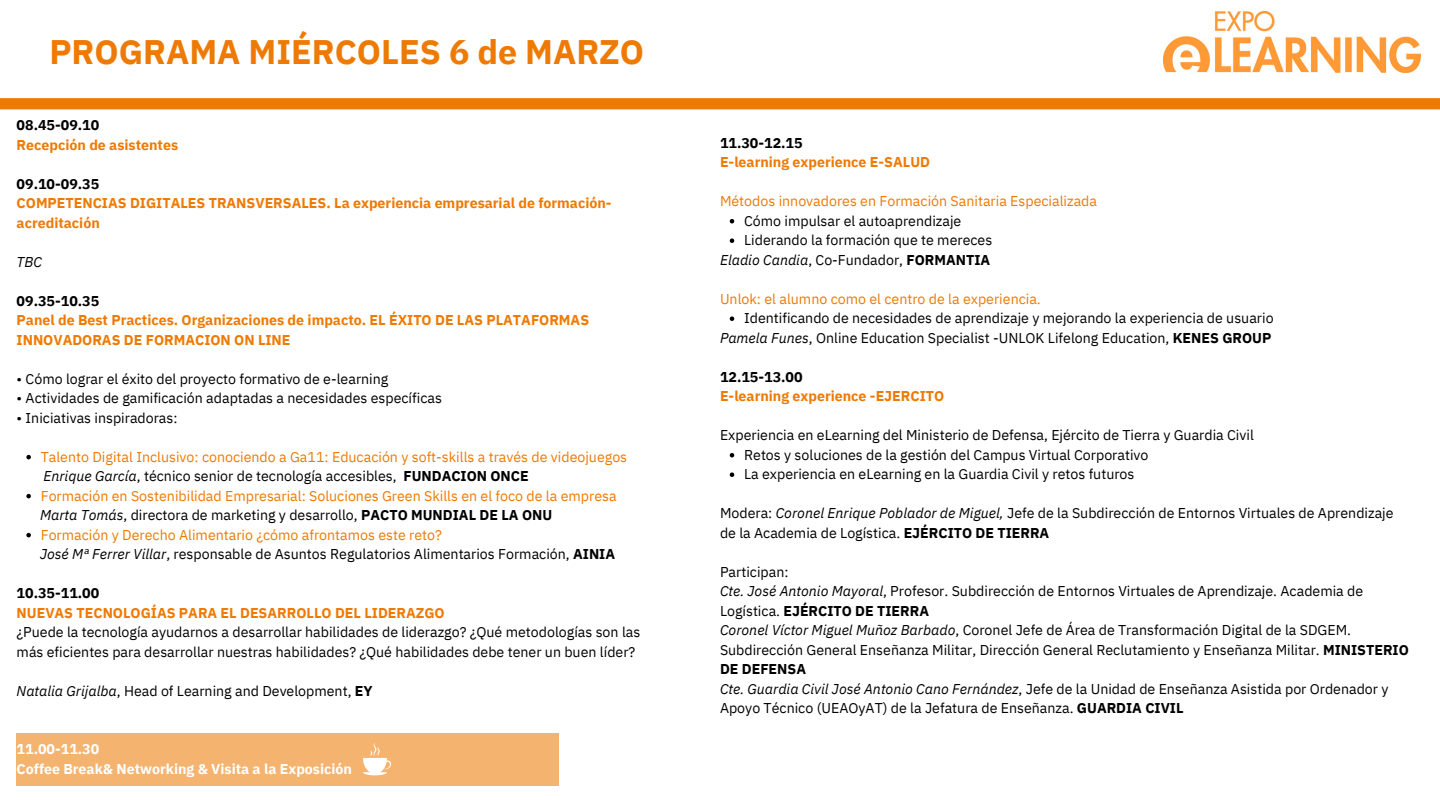
<style>
.page{position:relative;width:1440px;height:810px;background:#fff}
.page>*{position:absolute;margin:0;border:0;box-sizing:border-box;transform-origin:0 0}
.t1{font:700 34px "IBM Plex Sans";color:#ee7a04}
.t2{font:14.2px/19.5px "IBM Plex Sans";color:#000}
.t3{font:14.2px/19.5px "IBM Plex Sans";color:#ee7a04}
.t4{font:700 14.2px/19.5px "IBM Plex Sans";color:#ee7a04}
.t5{font:700 14.2px "IBM Plex Sans";color:#000}
.t6{font:700 14.2px/19.5px "IBM Plex Sans";color:#fff}
.t7{font:italic 14.2px "IBM Plex Sans";color:#000}
.s1{font-style:italic;color:#000}
.s2{color:#000}
.s3{font-weight:700;color:#000}
.s4{font-style:italic}
.s5{font-weight:700}
</style>
<div class="page">
<img style="left:1164px;top:11px;width:256px;height:62px">
<div style="left:0;top:98px;width:1440px;height:11px;background:#ee7a04"></div>
<div style="left:17px;top:733px;width:542px;height:52px;background:#f5b370"></div>
<svg style="left:26px;top:455px;width:5px;height:4px"></svg>
<svg style="left:26px;top:494px;width:5px;height:4px"></svg>
<svg style="left:26px;top:533px;width:5px;height:4px"></svg>
<svg style="left:363px;top:743px;width:29px;height:32px"></svg>
<svg style="left:730px;top:219px;width:4px;height:4px"></svg>
<svg style="left:730px;top:238px;width:4px;height:5px"></svg>
<svg style="left:730px;top:316px;width:4px;height:5px"></svg>
<svg style="left:730px;top:453px;width:4px;height:4px"></svg>
<svg style="left:730px;top:472px;width:4px;height:5px"></svg>
<h1 class="t1" style="left:49px;top:29px;width:596px">PROGRAMA MIÉRCOLES 6 de MARZO</h1>
<p class="t5" style="left:17px;top:116px;width:84px">08.45-09.10</p>
<p class="t4" style="left:17px;top:135px;width:163px">Recepción de asistentes</p>
<p class="t5" style="left:17px;top:174px;width:84px">09.10-09.35</p>
<p class="t4" style="left:17px;top:193px;width:596px">COMPETENCIAS DIGITALES TRANSVERSALES. La experiencia empresarial de formación&shy;acreditación</p>
<p class="t7" style="left:17px;top:252px;width:27px">TBC</p>
<p class="t5" style="left:17px;top:291px;width:84px">09.35-10.35</p>
<p class="t4" style="left:17px;top:310px;width:574px">Panel de Best Practices. Organizaciones de impacto. EL ÉXITO DE LAS PLATAFORMAS<br>INNOVADORAS DE FORMACION ON LINE</p>
<p class="t2" style="left:17px;top:369px;width:373px">• Cómo lograr el éxito del proyecto formativo de e-learning</p>
<p class="t2" style="left:17px;top:388px;width:427px">• Actividades de gamificación adaptadas a necesidades específicas</p>
<p class="t2" style="left:17px;top:408px;width:162px">• Iniciativas inspiradoras:</p>
<p class="t3" style="left:40px;top:447px;width:589px">Talento Digital Inclusivo: conociendo a Ga11: Educación y soft-skills a través de videojuegos <span class="s1">Enrique García</span><span class="s2">, técnico senior de tecnología accesibles,</span> <span class="s3">FUNDACION ONCE<br></span>Formación en Sostenibilidad Empresarial: Soluciones Green Skills en el foco de la empresa <span class="s1">Marta Tomás</span><span class="s2">, directora de marketing y desarrollo,</span> <span class="s3">PACTO MUNDIAL DE LA ONU<br></span>Formación y Derecho Alimentario ¿cómo afrontamos este reto?<br><span class="s1">José Mª Ferrer Villar</span><span class="s2">, responsable de Asuntos Regulatorios Alimentarios Formación,</span> <span class="s3">AINIA</span></p>
<p class="t5" style="left:17px;top:584px;width:84px">10.35-11.00</p>
<p class="t4" style="left:17px;top:603px;width:430px">NUEVAS TECNOLOGÍAS PARA EL DESARROLLO DEL LIDERAZGO</p>
<p class="t2" style="left:17px;top:622px;width:625px">¿Puede la tecnología ayudarnos a desarrollar habilidades de liderazgo? ¿Qué metodologías son las más eficientes para desarrollar nuestras habilidades? ¿Qué habilidades debe tener un buen líder?</p>
<p class="t2" style="left:17px;top:681px;width:358px"><span class="s4">Natalia Grijalba</span>, Head of Learning and Development, <span class="s5">EY</span></p>
<p class="t6" style="left:17px;top:739px;width:337px">11.00-11.30<br>Coffee Break&amp; Networking &amp; Visita a la Exposición</p>
<p class="t5" style="left:720px;top:133px;width:84px">11.30-12.15</p>
<p class="t4" style="left:720px;top:152px;width:212px">E-learning experience E-SALUD</p>
<p class="t3" style="left:720px;top:191px;width:379px">Métodos innovadores en Formación Sanitaria Especializada</p>
<p class="t2" style="left:744px;top:211px;width:219px">Cómo impulsar el autoaprendizaje</p>
<p class="t2" style="left:744px;top:230px;width:250px">Liderando la formación que te mereces</p>
<p class="t2" style="left:720px;top:250px;width:272px"><span class="s4">Eladio Candia</span>, Co-Fundador, <span class="s5">FORMANTIA</span></p>
<p class="t3" style="left:720px;top:289px;width:322px">Unlok: el alumno como el centro de la experiencia.</p>
<p class="t2" style="left:720px;top:308px;width:555px;text-align:right">Identificando de necesidades de aprendizaje y mejorando la experiencia de usuario<br><span class="s4">Pamela Funes</span>, Online Education Specialist -UNLOK Lifelong Education, <span class="s5">KENES GROUP</span></p>
<p class="t5" style="left:720px;top:367px;width:84px">12.15-13.00</p>
<p class="t4" style="left:720px;top:386px;width:226px">E-learning experience -EJERCITO</p>
<p class="t2" style="left:744px;top:425px;width:511px;text-indent:-24px">Experiencia en eLearning del Ministerio de Defensa, Ejército de Tierra y Guardia Civil<br>Retos y soluciones de la gestión del Campus Virtual Corporativo<br>La experiencia en eLearning en la Guardia Civil y retos futuros</p>
<p class="t2" style="left:720px;top:503px;width:675px">Modera: <span class="s4">Coronel Enrique Poblador de Miguel,</span> Jefe de la Subdirección de Entornos Virtuales de Aprendizaje de la Academia de Logística. <span class="s5">EJÉRCITO DE TIERRA</span></p>
<p class="t2" style="left:720px;top:562px;width:690px">Participan:<br><span class="s4">Cte. José Antonio Mayoral</span>, Profesor. Subdirección de Entornos Virtuales de Aprendizaje. Academia de Logística. <span class="s5">EJÉRCITO DE TIERRA<br></span><span class="s4">Coronel Víctor Miguel Muñoz Barbado</span>, Coronel Jefe de Área de Transformación Digital de la SDGEM.<br>Subdirección General Enseñanza Militar, Dirección General Reclutamiento y Enseñanza Militar. <span class="s5">MINISTERIO DE DEFENSA<br></span><span class="s4">Cte. Guardia Civil José Antonio Cano Fernández</span>, Jefe de la Unidad de Enseñanza Asistida por Ordenador y Apoyo Técnico (UEAOyAT) de la Jefatura de Enseñanza. <span class="s5">GUARDIA CIVIL</span></p>
</div>
